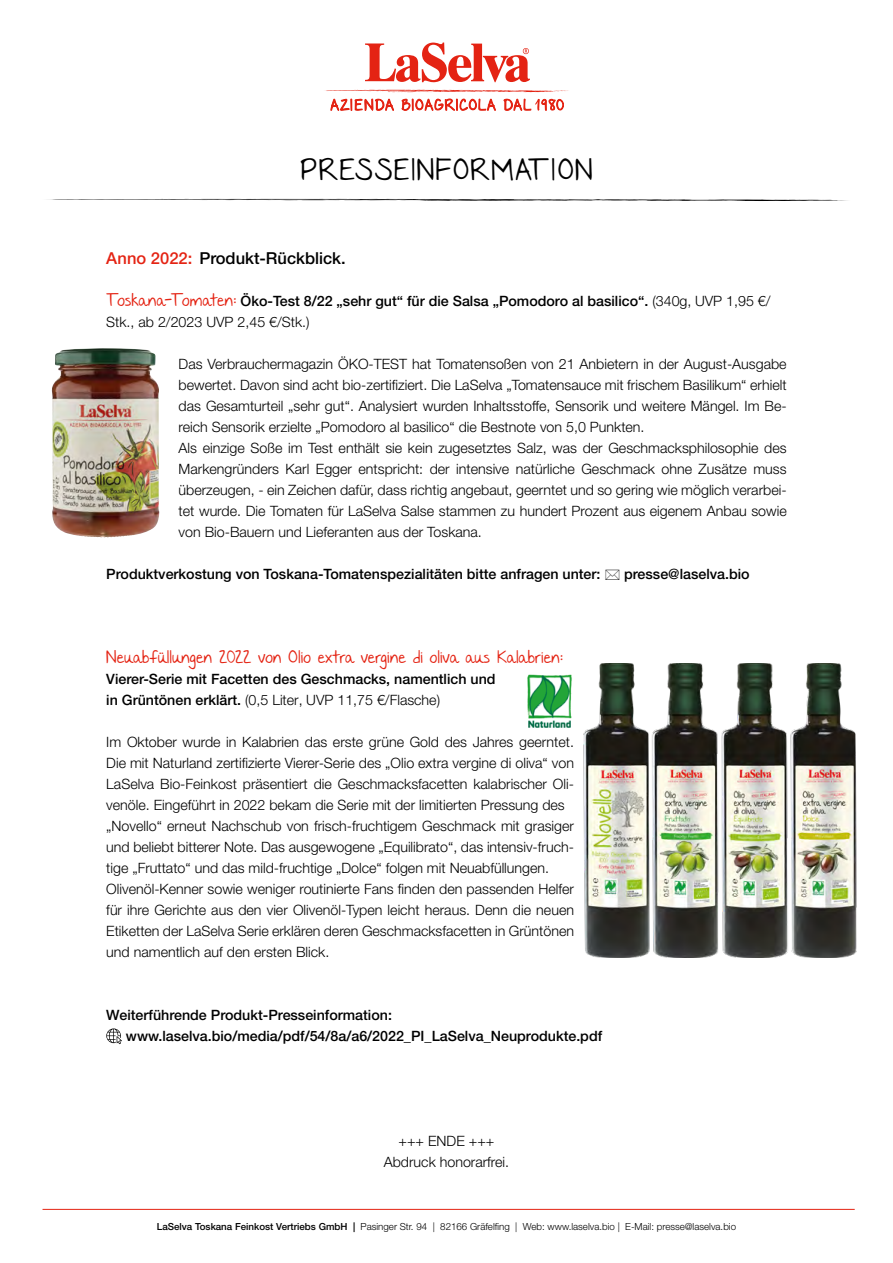
<style>
.page{position:relative;width:893px;height:1263px;background:#fff}
.page>*{position:absolute;margin:0;border:0;box-sizing:border-box;transform-origin:0 0}
.t1{font:24px "Nothing You Could Say";letter-spacing:.065em;color:#000}
.t2{font:500 16.5px "Helvetica Neue LT Std";color:#000}
.t3{font:300 14.25px/21px "Helvetica Neue LT Std";color:#000}
.t4{font:500 14.25px/21px "Helvetica Neue LT Std";color:#000}
.t5{font:14.25px "Nothing You Could Say";letter-spacing:.01em;color:#e42313}
.t6{font:300 9.75px "Helvetica Neue LT Std";color:#000}
.s1{color:#e42313}
.s2{font-family:"Nothing You Could Say";font-weight:400;color:#e42313}
.s3{font-weight:300}
.s4{font-weight:500}
</style>
<div class="page">
<img style="left:52px;top:348px;width:107px;height:189px">
<svg style="left:48px;top:199px;width:800px;height:2px"></svg>
<svg style="left:325px;top:43px;width:244px;height:68px"></svg>
<hr style="left:43px;top:1209px;width:812px;height:1px;background:#e42313">
<svg style="left:106px;top:1028px;width:16px;height:16px"></svg>
<img style="left:584px;top:663px;width:272px;height:294px">
<img style="left:527px;top:674px;width:45px;height:54px">
<h1 class="t1" style="left:300px;top:151px;width:294px">PRESSEINFORMATION</h1>
<p class="t2" style="left:106px;top:248px;width:241px"><span class="s1">Anno 2022:</span> Produkt-Rückblick.</p>
<p class="t4" style="left:106px;top:290px;width:666px"><span class="s2">Toskana-Tomaten:</span> Öko-Test 8/22 „sehr gut“ für die Salsa „Pomodoro al basilico“. <span class="s3">(340g, UVP 1,95 €/<br>Stk., ab 2/2023 UVP 2,45 €/Stk.)</span></p>
<p class="t3" style="left:179px;top:353px;width:610px">Das Verbrauchermagazin ÖKO-TEST hat Tomatensoßen von 21 Anbietern in der August-Ausgabe bewertet. Davon sind acht bio-zertifiziert. Die LaSelva „Tomatensauce mit frischem Basilikum“ erhielt das Gesamturteil „sehr gut“. Analysiert wurden Inhaltsstoffe, Sensorik und weitere Mängel. Im Be&shy;reich Sensorik erzielte „Pomodoro al basilico“ die Bestnote von 5,0 Punkten.<br>Als einzige Soße im Test enthält sie kein zugesetztes Salz, was der Geschmacksphilosophie des Markengründers Karl Egger entspricht: der intensive natürliche Geschmack ohne Zusätze muss überzeugen, - ein Zeichen dafür, dass richtig angebaut, geerntet und so gering wie möglich verarbei&shy;tet wurde. Die Tomaten für LaSelva Salse stammen zu hundert Prozent aus eigenem Anbau sowie von Bio-Bauern und Lieferanten aus der Toskana.</p>
<p class="t4" style="left:106px;top:563px;width:496px">Produktverkostung von Toskana-Tomatenspezialitäten bitte anfragen unter:</p>
<p class="t4" style="left:624px;top:563px;width:127px">presse@laselva.bio</p>
<p class="t5" style="left:106px;top:646px;width:458px">Neuabfüllungen 2022 von Olio extra vergine di oliva aus Kalabrien:</p>
<p class="t4" style="left:106px;top:668px;width:391px">Vierer-Serie mit Facetten des Geschmacks, namentlich und in Grüntönen erklärt. <span class="s3">(0,5 Liter, UVP 11,75 €/Flasche)</span></p>
<p class="t3" style="left:106px;top:731px;width:469px">Im Oktober wurde in Kalabrien das erste grüne Gold des Jahres geerntet.<br>Die mit Naturland zertifizierte Vierer-Serie des „Olio extra vergine di oliva“ von LaSelva Bio-Feinkost präsentiert die Geschmacksfacetten kalabrischer Oli&shy;venöle. Eingeführt in 2022 bekam die Serie mit der limitierten Pressung des „Novello“ erneut Nachschub von frisch-fruchtigem Geschmack mit grasiger und beliebt bitterer Note. Das ausgewogene „Equilibrato“, das intensiv-fruch&shy;tige „Fruttato“ und das mild-fruchtige „Dolce“ folgen mit Neuabfüllungen.<br>Olivenöl-Kenner sowie weniger routinierte Fans finden den passenden Helfer für ihre Gerichte aus den vier Olivenöl-Typen leicht heraus. Denn die neuen Etiketten der LaSelva Serie erklären deren Geschmacksfacetten in Grüntönen und namentlich auf den ersten Blick.</p>
<p class="t4" style="left:126px;top:1004px;width:478px;text-indent:-20px">Weiterführende Produkt-Presseinformation: www.laselva.bio/media/pdf/54/8a/a6/2022_PI_LaSelva_Neuprodukte.pdf</p>
<p class="t3" style="left:384px;top:1130px;width:127px;text-align:center">+++ ENDE +++<br>Abdruck honorarfrei.</p>
<p class="t6" style="left:157px;top:1221px;width:581px"><span class="s4">LaSelva Toskana Feinkost Vertriebs GmbH |</span> Pasinger Str. 94 | 82166 Gräfelfing | Web: www.laselva.bio | E-Mail: presse@laselva.bio</p>
</div>
